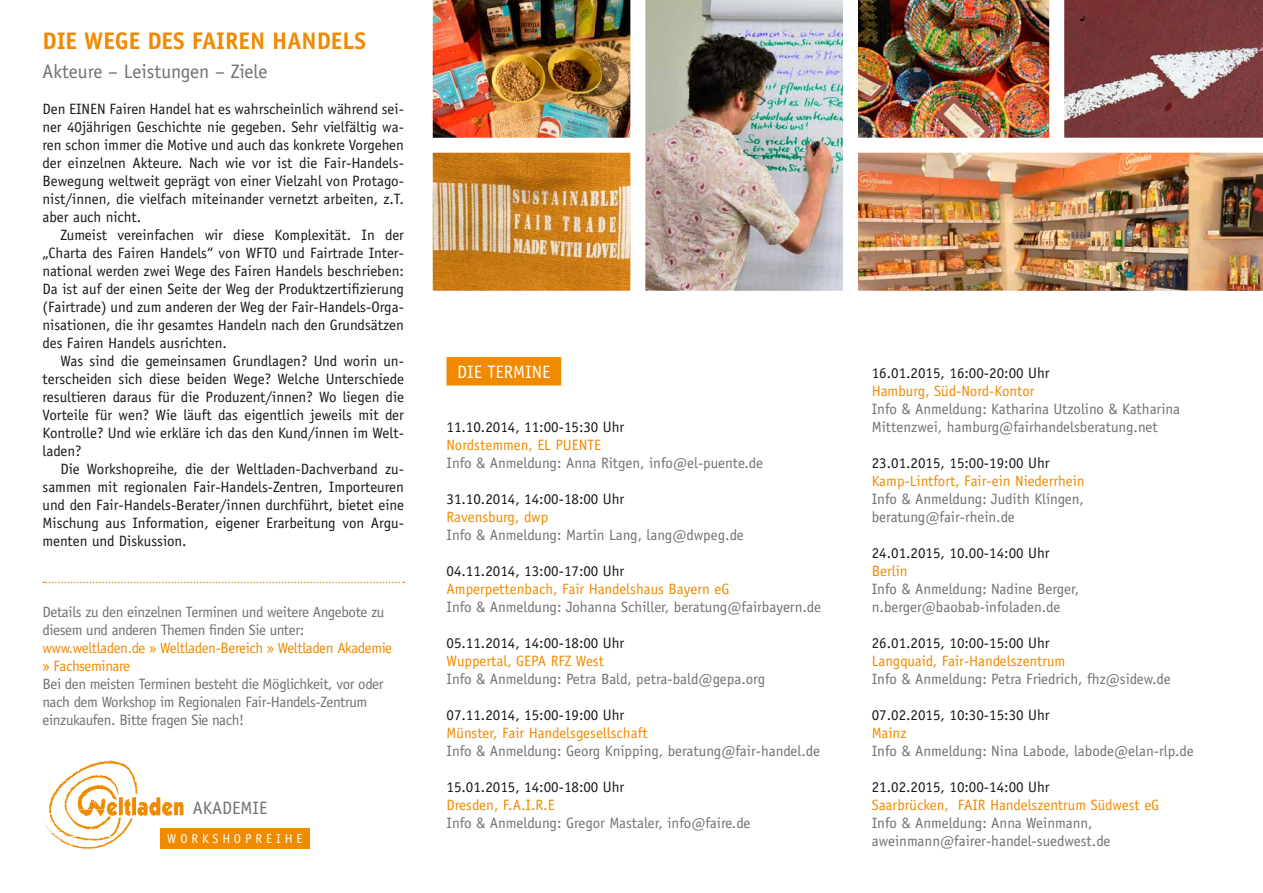
<style>
.page{position:relative;width:1263px;height:893px;background:#fff}
.page>*{position:absolute;margin:0;border:0;box-sizing:border-box;transform-origin:0 0}
.t1{font:700 24px "Officina Sans";color:#f08a00}
.t2{font:19.5px "Officina Sans";color:#707172}
.t3{font:18px "Officina Sans";color:#fff}
.t4{font:18px "Officina Sans";color:#707172}
.t5{font:15px/18px "Officina Sans";color:#1a171c;text-align:justify}
.t6{font:15px/18px "Officina Sans";color:#707172}
.t7{font:15px "Officina Sans";color:#f08a00}
.t8{font:15px/18px "Officina Sans";letter-spacing:-.025em;color:#707172}
.t9{font:15px/18px "Officina Sans";letter-spacing:-.025em;color:#f08a00}
.t10{font:13.05px "Officina Sans";letter-spacing:.3em;color:#fff}
</style>
<div class="page">
<div style="left:446px;top:357px;width:115px;height:29px;background:#f08a00"></div>
<svg style="left:43px;top:582px;width:361px;height:1px"></svg>
<img style="left:858px;top:0;width:405px;height:138px">
<img style="left:434px;top:154px;width:195px;height:135px">
<div style="left:425px;top:145px;width:213px;height:153px;border:8px solid #fff"></div>
<img style="left:432px;top:0;width:199px;height:138px">
<img style="left:645px;top:0;width:198px;height:291px">
<img style="left:858px;top:152px;width:405px;height:139px">
<div style="left:160px;top:828px;width:150px;height:21px;background:#f08a00"></div>
<svg style="left:43px;top:760px;width:141px;height:89px"></svg>
<h1 class="t1" style="left:43px;top:26px;width:325px">DIE WEGE DES FAIREN HANDELS</h1>
<h2 class="t2" style="left:43px;top:60px;width:227px">Akteure – Leistungen – Ziele</h2>
<p class="t5" style="left:43px;top:100px;width:363px">Den EINEN Fairen Handel hat es wahrscheinlich während sei&shy;ner 40jährigen Geschichte nie gegeben. Sehr vielfältig wa&shy;ren schon immer die Motive und auch das konkrete Vorgehen der einzelnen Akteure. Nach wie vor ist die Fair-Handels-Bewegung weltweit geprägt von einer Vielzahl von Protago&shy;nist/innen, die vielfach miteinander vernetzt arbeiten, z.T. aber auch nicht.</p>
<p class="t5" style="left:43px;top:226px;width:363px;text-indent:18px">Zumeist vereinfachen wir diese Komplexität. In der „Charta des Fairen Handels“ von WFTO und Fairtrade Inter&shy;national werden zwei Wege des Fairen Handels beschrieben:<br>Da ist auf der einen Seite der Weg der Produktzertifizierung (Fairtrade) und zum anderen der Weg der Fair-Handels-Orga&shy;nisationen, die ihr gesamtes Handeln nach den Grundsätzen des Fairen Handels ausrichten.</p>
<p class="t5" style="left:43px;top:352px;width:363px;text-indent:18px">Was sind die gemeinsamen Grundlagen? Und worin un&shy;terscheiden sich diese beiden Wege? Welche Unterschiede resultieren daraus für die Produzent/innen? Wo liegen die Vorteile für wen? Wie läuft das eigentlich jeweils mit der Kontrolle? Und wie erkläre ich das den Kund/innen im Welt&shy;laden?</p>
<p class="t5" style="left:43px;top:460px;width:363px;text-indent:18px">Die Workshopreihe, die der Weltladen-Dachverband zu&shy;sammen mit regionalen Fair-Handels-Zentren, Importeuren und den Fair-Handels-Berater/innen durchführt, bietet eine Mischung aus Information, eigener Erarbeitung von Argu&shy;menten und Diskussion.</p>
<p class="t8" style="left:43px;top:603px;width:343px">Details zu den einzelnen Terminen und weitere Angebote zu diesem und anderen Themen finden Sie unter:</p>
<p class="t9" style="left:43px;top:639px;width:351px">www.weltladen.de » Weltladen-Bereich » Weltladen Akademie » Fachseminare</p>
<p class="t8" style="left:43px;top:675px;width:342px">Bei den meisten Terminen besteht die Möglichkeit, vor oder nach dem Workshop im Regionalen Fair-Handels-Zentrum einzukaufen. Bitte fragen Sie nach!</p>
<p class="t4" style="left:193px;top:798px;width:76px">AKADEMIE</p>
<p class="t3" style="left:457px;top:361px;width:95px">DIE TERMINE</p>
<p class="t5" style="left:446px;top:418px;width:179px">11.10.2014, 11:00-15:30 Uhr</p>
<p class="t7" style="left:446px;top:436px;width:156px">Nordstemmen, EL PUENTE</p>
<p class="t6" style="left:446px;top:454px;width:318px">Info &amp; Anmeldung: Anna Ritgen, info@el-puente.de</p>
<p class="t5" style="left:446px;top:490px;width:179px">31.10.2014, 14:00-18:00 Uhr</p>
<p class="t7" style="left:446px;top:508px;width:103px">Ravensburg, dwp</p>
<p class="t6" style="left:446px;top:526px;width:299px">Info &amp; Anmeldung: Martin Lang, lang@dwpeg.de</p>
<p class="t5" style="left:446px;top:562px;width:179px">04.11.2014, 13:00-17:00 Uhr</p>
<p class="t7" style="left:446px;top:580px;width:284px">Amperpettenbach, Fair Handelshaus Bayern eG</p>
<p class="t6" style="left:446px;top:598px;width:376px">Info &amp; Anmeldung: Johanna Schiller, beratung@fairbayern.de</p>
<p class="t5" style="left:446px;top:634px;width:179px">05.11.2014, 14:00-18:00 Uhr</p>
<p class="t7" style="left:446px;top:652px;width:159px">Wuppertal, GEPA RFZ West</p>
<p class="t6" style="left:446px;top:670px;width:320px">Info &amp; Anmeldung: Petra Bald, petra-bald@gepa.org</p>
<p class="t5" style="left:446px;top:706px;width:179px">07.11.2014, 15:00-19:00 Uhr</p>
<p class="t7" style="left:446px;top:724px;width:203px">Münster, Fair Handelsgesellschaft</p>
<p class="t6" style="left:446px;top:742px;width:375px">Info &amp; Anmeldung: Georg Knipping, beratung@fair-handel.de</p>
<p class="t5" style="left:446px;top:778px;width:179px">15.01.2015, 14:00-18:00 Uhr</p>
<p class="t7" style="left:446px;top:796px;width:110px">Dresden, F.A.I.R.E</p>
<p class="t6" style="left:446px;top:814px;width:306px">Info &amp; Anmeldung: Gregor Mastaler, info@faire.de</p>
<p class="t5" style="left:872px;top:364px;width:179px">16.01.2015, 16:00-20:00 Uhr</p>
<p class="t7" style="left:872px;top:382px;width:164px">Hamburg, Süd-Nord-Kontor</p>
<p class="t6" style="left:872px;top:400px;width:310px">Info &amp; Anmeldung: Katharina Utzolino &amp; Katharina<br>Mittenzwei, hamburg@fairhandelsberatung.net</p>
<p class="t5" style="left:872px;top:454px;width:179px">23.01.2015, 15:00-19:00 Uhr</p>
<p class="t7" style="left:872px;top:472px;width:214px">Kamp-Lintfort, Fair-ein Niederrhein</p>
<p class="t6" style="left:872px;top:490px;width:214px">Info &amp; Anmeldung: Judith Klingen, beratung@fair-rhein.de</p>
<p class="t5" style="left:872px;top:544px;width:179px">24.01.2015, 10.00-14:00 Uhr</p>
<p class="t7" style="left:872px;top:562px;width:37px">Berlin</p>
<p class="t6" style="left:872px;top:580px;width:209px">Info &amp; Anmeldung: Nadine Berger, n.berger@baobab-infoladen.de</p>
<p class="t5" style="left:872px;top:634px;width:179px">26.01.2015, 10:00-15:00 Uhr</p>
<p class="t7" style="left:872px;top:652px;width:195px">Langquaid, Fair-Handelszentrum</p>
<p class="t6" style="left:872px;top:670px;width:301px">Info &amp; Anmeldung: Petra Friedrich, fhz@sidew.de</p>
<p class="t5" style="left:872px;top:706px;width:179px">07.02.2015, 10:30-15:30 Uhr</p>
<p class="t7" style="left:872px;top:724px;width:36px">Mainz</p>
<p class="t6" style="left:872px;top:742px;width:324px">Info &amp; Anmeldung: Nina Labode, labode@elan-rlp.de</p>
<p class="t5" style="left:872px;top:778px;width:179px">21.02.2015, 10:00-14:00 Uhr</p>
<p class="t7" style="left:872px;top:796px;width:289px">Saarbrücken, FAIR Handelszentrum Südwest eG</p>
<p class="t6" style="left:872px;top:814px;width:222px">Info &amp; Anmeldung: Anna Weinmann,</p>
<p class="t10" style="left:167px;top:831px;width:137px">WORKSHOPREIHE</p>
<p class="t6" style="left:872px;top:832px;width:240px">aweinmann@fairer-handel-suedwest.de</p>
</div>
